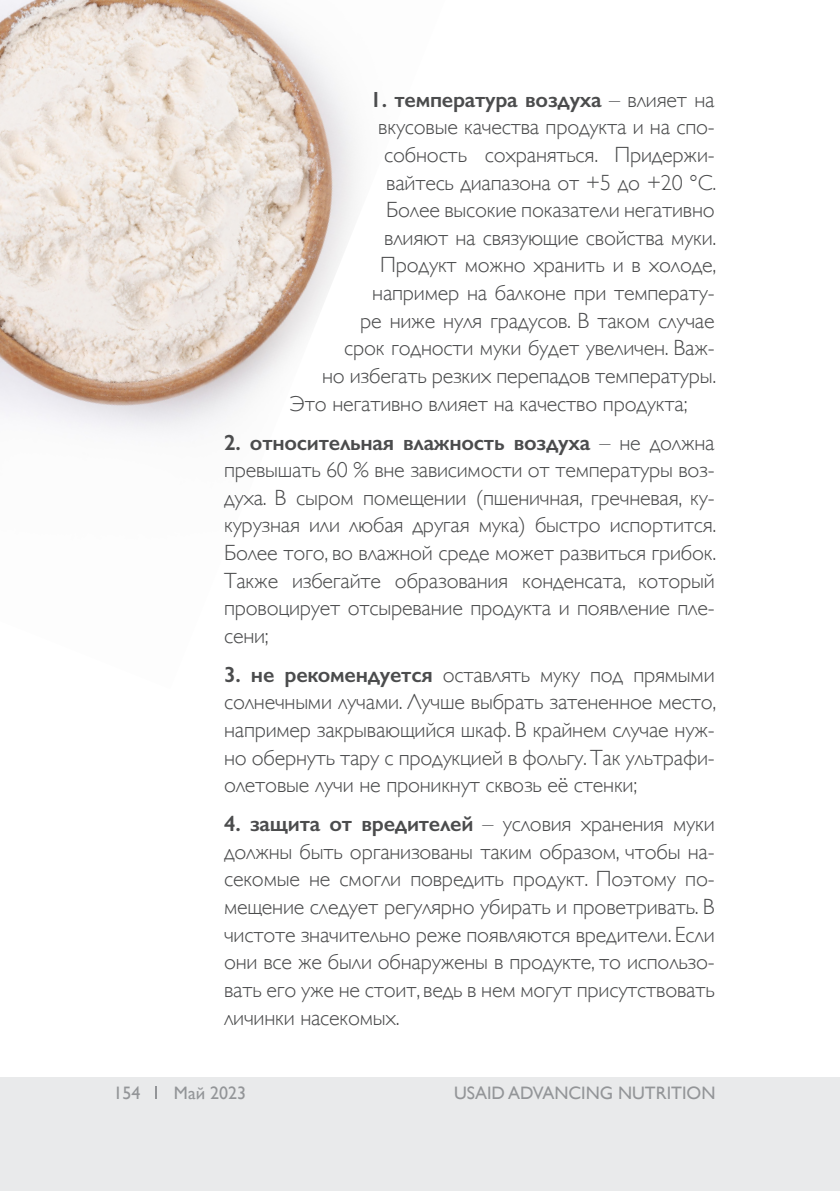
<style>
.page{position:relative;width:840px;height:1191px;background:#fff}
.page>*{position:absolute;margin:0;border:0;box-sizing:border-box;transform-origin:0 0}
.t1{font:300 22px/27.6px "Gill Sans";letter-spacing:-.01em;color:#4b4c4d;text-align:justify}
.t2{font:600 22px "Gill Sans";letter-spacing:-.01em;color:#4b4c4d}
.t3{font:18px "Gill Sans";color:#939598}
.s1{font-weight:300}
.s2{font-weight:600}
</style>
<div class="page">
<div style="left:0;top:1077px;width:839px;height:114px;background:#e9eaeb"></div>
<hr style="left:839px;top:1077px;width:1px;height:114px;background:#e9eaeb">
<svg style="left:156px;top:1086px;width:1px;height:12px"></svg>
<img style="left:0;top:0;width:357px;height:432px">
<p class="t2" style="left:370px;top:86px;width:346px">1. температура воздуха <span class="s1">– влияет на</span></p>
<p class="t1" style="left:378px;top:112px;width:338px">вкусовые качества продукта и на спо-</p>
<p class="t1" style="left:384px;top:140px;width:332px">собность сохраняться. Придержи-</p>
<p class="t1" style="left:386px;top:167px;width:331px">вайтесь диапазона от +5 до +20 °С.</p>
<p class="t1" style="left:386px;top:195px;width:330px">Более высокие показатели негативно</p>
<p class="t1" style="left:384px;top:223px;width:333px">влияют на связующие свойства муки.</p>
<p class="t1" style="left:380px;top:250px;width:337px">Продукт можно хранить и в холоде,</p>
<p class="t1" style="left:372px;top:278px;width:343px">например на балконе при температу-</p>
<p class="t1" style="left:360px;top:306px;width:356px">ре ниже нуля градусов. В таком случае</p>
<p class="t1" style="left:344px;top:333px;width:371px">срок годности муки будет увеличен. Важ-</p>
<p class="t1" style="left:322px;top:361px;width:395px">но избегать резких перепадов температуры.</p>
<p class="t1" style="left:290px;top:388px;width:398px">Это негативно влияет на качество продукта;</p>
<p class="t1" style="left:224px;top:427px;width:493px"><span class="s2">2. относительная влажность воздуха</span> – не должна превышать 60 % вне зависимости от температуры воз&shy;духа. В сыром помещении (пшеничная, гречневая, ку&shy;курузная или любая другая мука) быстро испортится.<br>Более того, во влажной среде может развиться грибок.<br>Также избегайте образования конденсата, который провоцирует отсыревание продукта и появление пле&shy;сени;</p>
<p class="t1" style="left:224px;top:660px;width:493px"><span class="s2">3. не рекомендуется</span> оставлять муку под прямыми солнечными лучами. Лучше выбрать затененное место, например закрывающийся шкаф. В крайнем случае нуж&shy;но обернуть тару с продукцией в фольгу. Так ультрафи&shy;олетовые лучи не проникнут сквозь её стенки;</p>
<p class="t1" style="left:224px;top:809px;width:492px"><span class="s2">4. защита от вредителей</span> – условия хранения муки должны быть организованы таким образом, чтобы на&shy;секомые не смогли повредить продукт. Поэтому по&shy;мещение следует регулярно убирать и проветривать. В чистоте значительно реже появляются вредители. Если они все же были обнаружены в продукте, то использо&shy;вать его уже не стоит, ведь в нем могут присутствовать личинки насекомых.</p>
<p class="t3" style="left:113px;top:1082px;width:28px">154</p>
<p class="t3" style="left:174px;top:1082px;width:74px">Май 2023</p>
<p class="t3" style="left:454px;top:1082px;width:263px">USAID ADVANCING NUTRITION</p>
</div>
